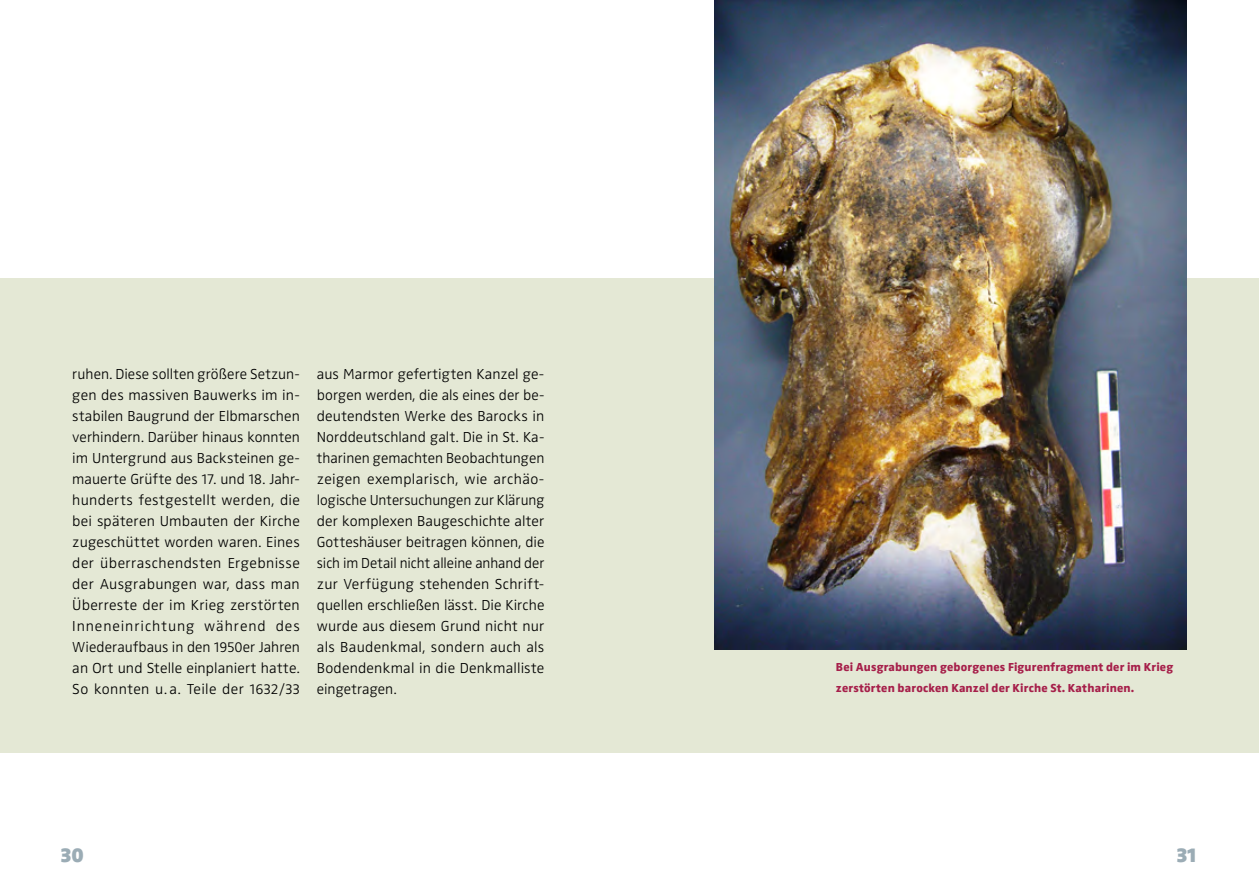
<style>
.page{position:relative;width:1259px;height:893px;background:#fff}
.page>*{position:absolute;margin:0;border:0;box-sizing:border-box;transform-origin:0 0}
.t1{font:21px "Zwo LF w 8";color:#9bacb5}
.t2{font:15px/21px "Zwo LF w 2";letter-spacing:.01em;color:#000;text-align:justify}
.bu{font:12px/21px "Zwo LF w 7";letter-spacing:.015em;color:#a61f4a}
</style>
<div class="page">
<div style="left:0;top:279px;width:1259px;height:474px;background:#e4e8d5"></div>
<img style="left:714px;top:0;width:472px;height:650px">
<p class="t2" style="left:72px;top:363px;width:229px">ruhen. Diese sollten größere Setzun&shy;gen des massiven Bauwerks im in&shy;stabilen Baugrund der Elbmarschen verhindern. Darüber hinaus konnten im Untergrund aus Backsteinen ge&shy;mauerte Grüfte des 17. und 18. Jahr&shy;hunderts festgestellt werden, die bei späteren Umbauten der Kirche zugeschüttet worden waren. Eines der überraschendsten Ergebnisse der Ausgrabungen war, dass man Überreste der im Krieg zerstörten Inneneinrichtung während des Wiederaufbaus in den 1950er Jahren an Ort und Stelle einplaniert hatte.<br>So konnten u. a. Teile der 1632/33</p>
<p class="t2" style="left:317px;top:363px;width:229px">aus Marmor gefertigten Kanzel ge&shy;borgen werden, die als eines der be&shy;deutendsten Werke des Barocks in Norddeutschland galt. Die in St. Ka&shy;tharinen gemachten Beobachtungen zeigen exemplarisch, wie archäo&shy;logische Untersuchungen zur Klärung der komplexen Baugeschichte alter Gotteshäuser beitragen können, die sich im Detail nicht alleine anhand der zur Verfügung stehenden Schrift&shy;quellen erschließen lässt. Die Kirche wurde aus diesem Grund nicht nur als Baudenkmal, sondern auch als Bodendenkmal in die Denkmalliste eingetragen.</p>
<p class="bu" style="left:836px;top:656px;width:339px">Bei Ausgrabungen geborgenes Figurenfragment der im Krieg zerstörten barocken Kanzel der Kirche St. Katharinen.</p>
<h1 class="t1" style="left:60px;top:842px;width:25px">30</h1>
<h1 class="t1" style="left:1176px;top:842px;width:22px">31</h1>
</div>
